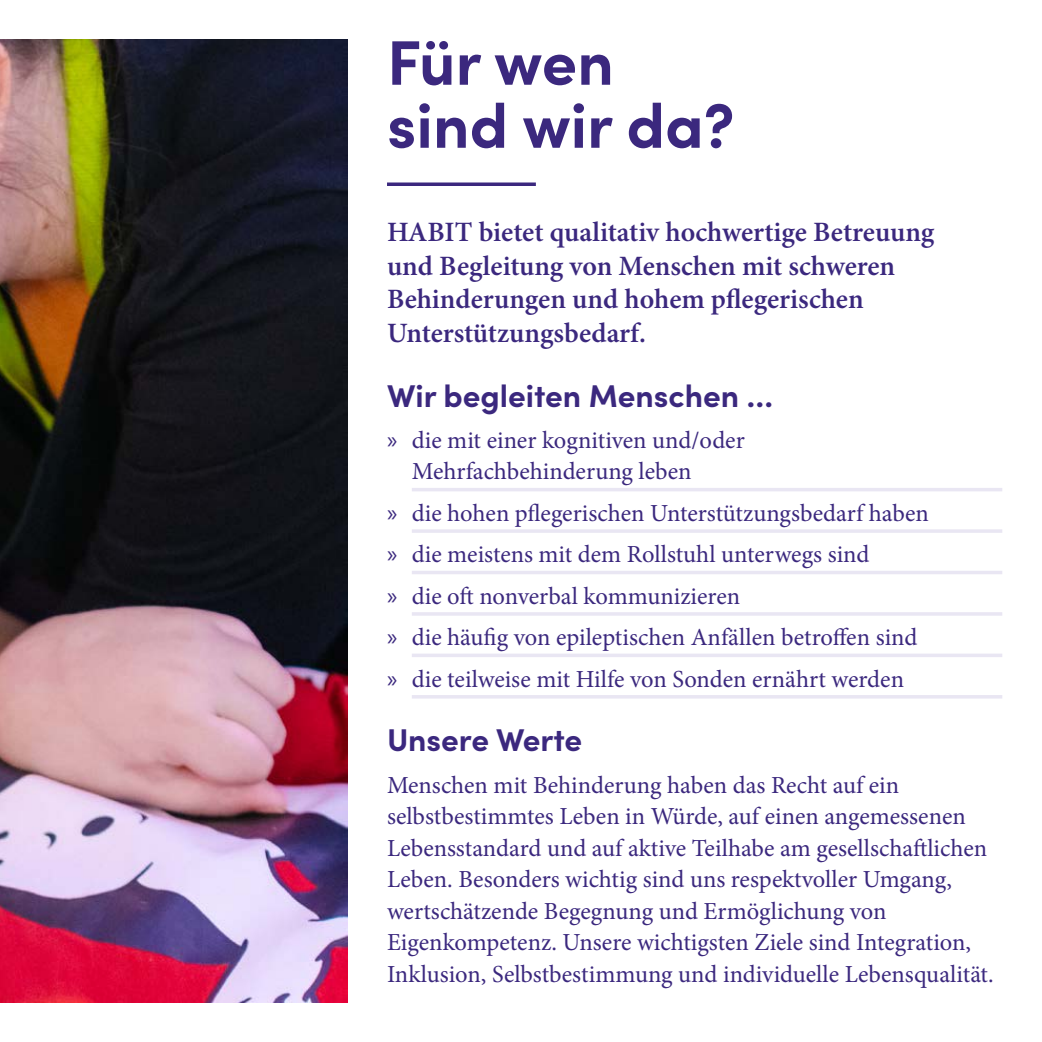
<style>
.page{position:relative;width:1042px;height:1042px;background:#fff}
.page>*{position:absolute;margin:0;border:0;box-sizing:border-box;transform-origin:0 0}
.t1{font:700 63px/63px "Sofia Pro";color:#3b287e}
.t2{font:700 31.5px "Sofia Pro";color:#3b287e}
.t3{font:600 28px/33.6px "Minion Pro";color:#3b287e}
.t4{font:24.5px/31.5px "Minion Pro";color:#3b287e}
.s1{font-family:"Myriad Pro"}
</style>
<div class="page">
<img style="left:0;top:40px;width:347px;height:962px">
<svg style="left:387px;top:182px;width:149px;height:4px"></svg>
<hr style="left:412px;top:488px;width:590px;height:3px;background:#e9e6f3">
<hr style="left:412px;top:529px;width:590px;height:4px;background:#e9e6f3">
<hr style="left:412px;top:571px;width:590px;height:3px;background:#e9e6f3">
<hr style="left:412px;top:612px;width:590px;height:4px;background:#e9e6f3">
<hr style="left:412px;top:654px;width:590px;height:3px;background:#e9e6f3">
<hr style="left:412px;top:695px;width:590px;height:3px;background:#e9e6f3">
<h1 class="t1" style="left:387px;top:26px;width:349px">Für wen sind wir da?</h1>
<p class="t3" style="left:387px;top:216px;width:549px">HABIT bietet qualitativ hochwertige Betreuung und Begleitung von Menschen mit schweren Behinderungen und hohem pflegerischen Unterstützungsbedarf.</p>
<p class="t2" style="left:387px;top:371px;width:387px">Wir begleiten Menschen …</p>
<p class="t4" style="left:412px;top:424px;width:334px;text-indent:-25px"><span class="s1">»</span> die mit einer kognitiven und/oder<br>Mehrfachbehinderung leben</p>
<p class="t4" style="left:387px;top:492px;width:543px;line-height:41.5px"><span class="s1">»</span> die hohen pflegerischen Unterstützungsbedarf haben <span class="s1">»</span> die meistens mit dem Rollstuhl unterwegs sind<br><span class="s1">»</span> die oft nonverbal kommunizieren<br><span class="s1">»</span> die häufig von epileptischen Anfällen betroffen sind <span class="s1">»</span> die teilweise mit Hilfe von Sonden ernährt werden</p>
<p class="t2" style="left:387px;top:716px;width:197px">Unsere Werte</p>
<p class="t4" style="left:387px;top:769px;width:608px">Menschen mit Behinderung haben das Recht auf ein selbstbestimmtes Leben in Würde, auf einen angemessenen Lebensstandard und auf aktive Teilhabe am gesellschaftlichen Leben. Besonders wichtig sind uns respektvoller Umgang, wertschätzende Begegnung und Ermöglichung von Eigenkompetenz. Unsere wichtigsten Ziele sind Integration, Inklusion, Selbstbestimmung und individuelle Lebensqualität.</p>
</div>
